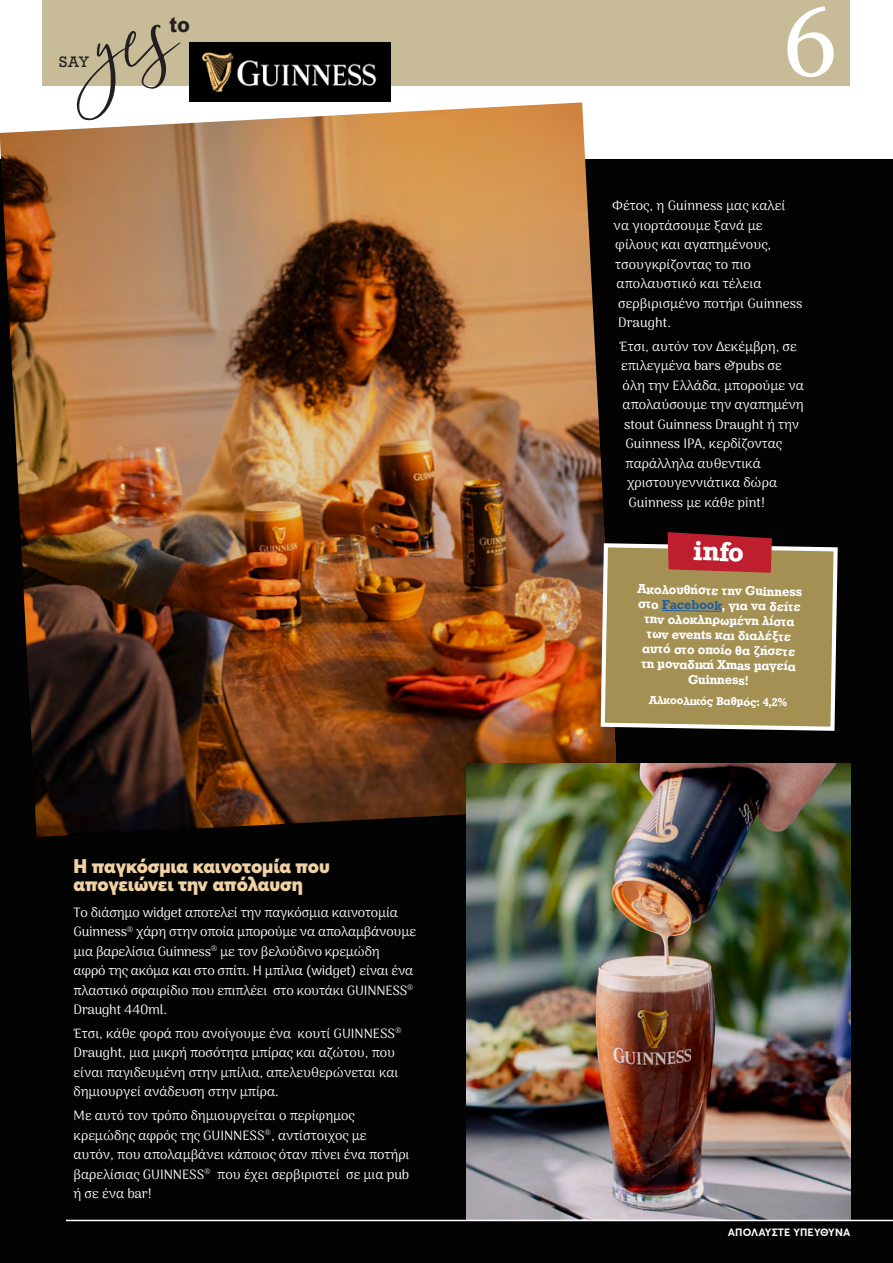
<style>
.page{position:relative;width:893px;height:1263px;background:#fff}
.page>*{position:absolute;margin:0;border:0;box-sizing:border-box;transform-origin:0 0}
.t1{font:97.5px "Georgia";color:#fff}
.t2{font:700 25.8px "Rockwell";color:#fff}
.t3{font:700 21px "Rockwell";color:#231f20}
.t4{font:900 19.5px/18px "Averta";letter-spacing:-.005em;color:#f0d1a5}
.t5{font:14.25px "Rockwell";color:#231f20}
.t6{font:100 13.5px/19.5px "Arima";color:#fff}
.t7{font:13.5px/14.9px "UB Rockwell Bold";color:#fff;text-align:center}
.t8{font:12px "UB Rockwell Bold";color:#fff}
.t9{font:700 10.5px "Averta";letter-spacing:.01em;color:#fff}
.s1{color:#215e9e}
</style>
<div class="page">
<div style="left:0;top:159px;width:893px;height:1104px;background:#030303"></div>
<div style="left:43px;top:0;width:807px;height:85px;background:#c8bc98"></div>
<svg style="left:60px;top:24px;width:130px;height:78px"></svg>
<img style="left:189px;top:42px;width:202px;height:59px">
<img style="left:0;top:102px;width:617px;height:735px">
<img style="left:466px;top:763px;width:384px;height:457px">
<hr style="left:66px;top:1220px;width:827px;height:1px;background:#fff">
<svg style="left:599px;top:541px;width:239px;height:192px"></svg>
<svg style="left:603px;top:532px;width:233px;height:197px;background:#a38655"></svg>
<p class="t5" style="left:59px;top:53px;width:32px">SAY</p>
<h3 class="t3" style="left:169px;top:11px;width:22px">to</h3>
<h3 class="t4" style="left:74px;top:856px;width:258px">Η παγκόσμια καινοτομία που απογειώνει την απόλαυση</h3>
<p class="t6" style="left:74px;top:902px;width:344px">Το διάσημο widget αποτελεί την παγκόσμια καινοτομία Guinness<sup>®</sup> χάρη στην οποία μπορούμε να απολαμβάνουμε μια βαρελίσια Guinness<sup>®</sup> με τον βελούδινο κρεμώδη<br>αφρό της ακόμα και στο σπίτι. H μπίλια (widget) είναι ένα πλαστικό σφαιρίδιο που επιπλέει στο κουτάκι GUINNESS<sup>® </sup>Draught 440ml.</p>
<p class="t6" style="left:74px;top:1023px;width:329px">Έτσι, κάθε φορά που ανοίγουμε ένα κουτί GUINNESS<sup>® </sup>Draught, μια μικρή ποσότητα μπίρας και αζώτου, που είναι παγιδευμένη στην μπίλια, απελευθερώνεται και δημιουργεί ανάδευση στην μπίρα.</p>
<p class="t6" style="left:74px;top:1106px;width:337px">Με αυτό τον τρόπο δημιουργείται ο περίφημος κρεμώδης αφρός της GUINNESS<sup>®</sup>, αντίστοιχος με αυτόν, που απολαμβάνει κάποιος όταν πίνει ένα ποτήρι βαρελίσιας GUINNESS<sup>®</sup> που έχει σερβιριστεί σε μια pub ή σε ένα bar!</p>
<h1 class="t1" style="left:782px;top:-29px;width:57px">6</h1>
<p class="t6" style="left:612px;top:196px;width:175px">Φέτος, η Guinness μας καλεί</p>
<p class="t6" style="left:614px;top:215px;width:150px">να γιορτάσουμε ξανά με</p>
<p class="t6" style="left:615px;top:235px;width:158px">φίλους και αγαπημένους,</p>
<p class="t6" style="left:615px;top:254px;width:137px">τσουγκρίζοντας το πιο</p>
<p class="t6" style="left:617px;top:274px;width:146px">απολαυστικό και τέλεια</p>
<p class="t6" style="left:618px;top:293px;width:186px">σερβιρισμένο ποτήρι Guinness</p>
<p class="t6" style="left:618px;top:313px;width:54px">Draught.</p>
<p class="t6" style="left:620px;top:336px;width:179px">Έτσι, αυτόν τον Δεκέμβρη, σε</p>
<p class="t6" style="left:621px;top:356px;width:162px">επιλεγμένα bars &amp;pubs σε</p>
<p class="t6" style="left:623px;top:375px;width:183px">όλη την Ελλάδα, μπορούμε να</p>
<p class="t6" style="left:623px;top:395px;width:183px">απολαύσουμε την αγαπημένη</p>
<p class="t6" style="left:624px;top:414px;width:177px">stout Guinness Draught ή την</p>
<p class="t6" style="left:626px;top:434px;width:158px">Guinness IPA, κερδίζοντας</p>
<p class="t6" style="left:626px;top:453px;width:137px">παράλληλα αυθεντικά</p>
<p class="t6" style="left:627px;top:473px;width:151px">χριστουγεννιάτικα δώρα</p>
<p class="t6" style="left:629px;top:492px;width:138px">Guinness με κάθε pint!</p>
<h2 class="t2" style="left:694px;top:534px;width:53px;rotate:2deg">info</h2>
<p class="t7" style="left:638px;top:581px;width:166px;rotate:1deg">Ακολουθήστε την Guinness στο <span class="s1">Facebook</span>, για να δείτε την ολοκληρωμένη λίστα των events και διαλέξτε αυτό στο οποίο θα ζήσετε τη μοναδική Xmas μαγεία<br>Guinness!</p>
<p class="t8" style="left:649px;top:693px;width:139px;rotate:1deg">Αλκοολικός Βαθμός: 4,2%</p>
<p class="t9" style="left:728px;top:1226px;width:124px">ΑΠΟΛΑΎΣΤΕ ΥΠΕΎΘΥΝΑ</p>
</div>
